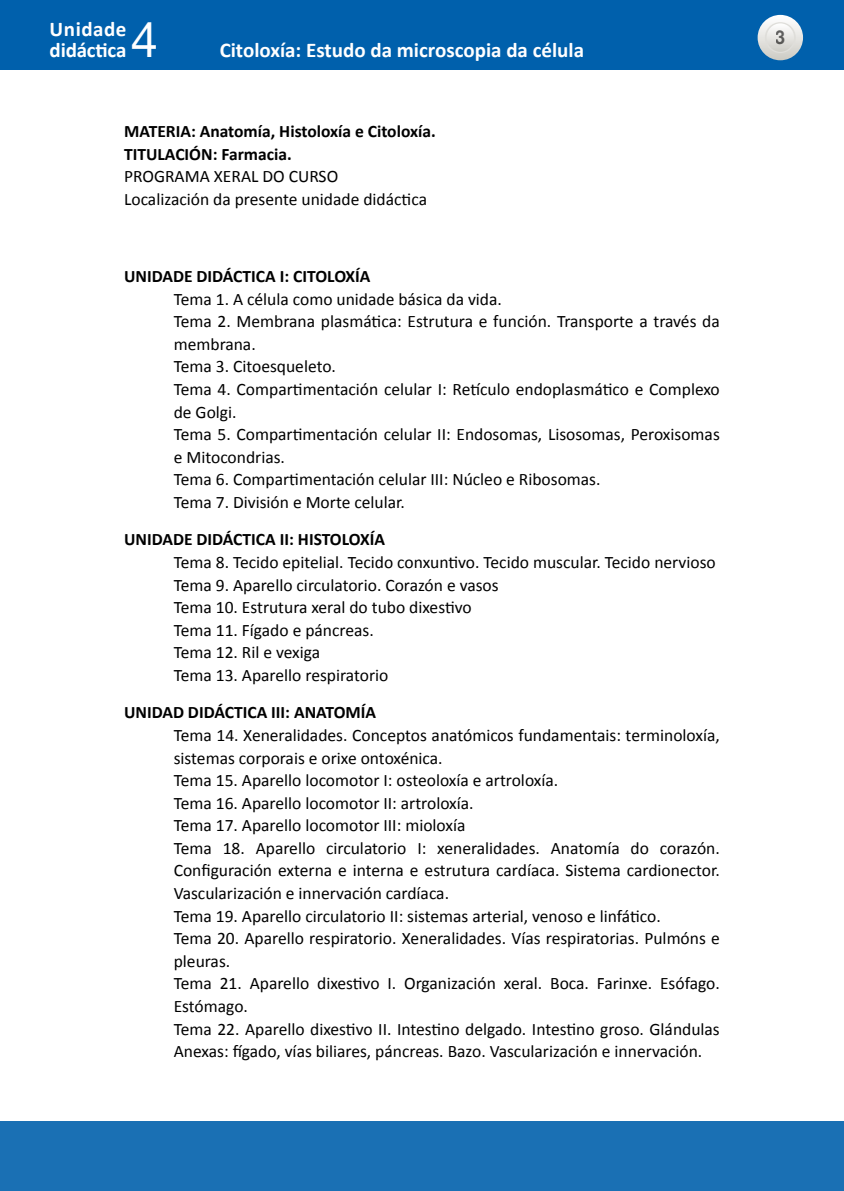
<style>
.page{position:relative;width:844px;height:1191px;background:#fff}
.page>*{position:absolute;margin:0;border:0;box-sizing:border-box;transform-origin:0 0}
.t1{font:49px "Helvetica Neue LT Std";color:#fff}
.t2{font:700 21px/21px "Calibri";color:#fff}
.t3{font:700 19.25px "Helvetica Neue LT Std";color:#000;scale:.9 1}
.CONTENIDO_del_BLOQU{font:17.5px/22.6px "Calibri";color:#000}
.UNIDADE{font:700 17.5px "Calibri";color:#000}
.MATERIA-TITULACION{font:700 17.5px "Calibri";color:#000}
.PROGRAMA_CURSO{font:17.5px "Calibri";color:#000}
</style>
<div class="page">
<div style="left:0;top:1121px;width:843px;height:70px;background:#1a70b4"></div>
<div style="left:0;top:0;width:843px;height:69px;background:#0060ac"></div>
<svg style="left:757px;top:15px;width:45px;height:45px"></svg>
<svg style="left:765px;top:23px;width:29px;height:29px"></svg>
<div style="left:764px;top:22px;width:31px;height:31px;border:1px solid #dfdeda;border-radius:50%"></div>
<p class="t2" style="left:50px;top:19px;width:78px">Unidade didáctica</p>
<h1 class="t1" style="left:131px;top:11px;width:29px">4</h1>
<p class="t2" style="left:220px;top:40px;width:366px">Citoloxía: Estudo da microscopia da célula</p>
<p class="MATERIA-TITULACION" style="left:124px;top:120px;width:313px">MATERIA: Anatomía, Histoloxía e Citoloxía.</p>
<p class="MATERIA-TITULACION" style="left:124px;top:143px;width:169px">TITULACIÓN: Farmacia.</p>
<p class="PROGRAMA_CURSO" style="left:124px;top:165px;width:215px">PROGRAMA XERAL DO CURSO</p>
<p class="PROGRAMA_CURSO" style="left:124px;top:188px;width:304px">Localización da presente unidade didáctica</p>
<p class="UNIDADE" style="left:124px;top:265px;width:248px">UNIDADE DIDÁCTICA I: CITOLOXÍA</p>
<p class="CONTENIDO_del_BLOQU" style="left:174px;top:288px;width:329px">Tema 1. A célula como unidade básica da vida.</p>
<p class="CONTENIDO_del_BLOQU" style="left:174px;top:310px;width:547px">Tema 2. Membrana plasmática: Estrutura e función. Transporte a través da membrana.</p>
<p class="CONTENIDO_del_BLOQU" style="left:174px;top:355px;width:164px">Tema 3. Citoesqueleto.</p>
<p class="CONTENIDO_del_BLOQU" style="left:174px;top:378px;width:547px">Tema 4. Compartimentación celular I: Retículo endoplasmático e Complexo de Golgi.</p>
<p class="CONTENIDO_del_BLOQU" style="left:174px;top:423px;width:547px">Tema 5. Compartimentación celular II: Endosomas, Lisosomas, Peroxisomas e Mitocondrias.</p>
<p class="CONTENIDO_del_BLOQU" style="left:174px;top:468px;width:428px">Tema 6. Compartimentación celular III: Núcleo e Ribosomas.</p>
<p class="CONTENIDO_del_BLOQU" style="left:174px;top:491px;width:232px">Tema 7. División e Morte celular.</p>
<p class="UNIDADE" style="left:124px;top:528px;width:262px">UNIDADE DIDÁCTICA II: HISTOLOXÍA</p>
<p class="CONTENIDO_del_BLOQU" style="left:174px;top:551px;width:543px">Tema 8. Tecido epitelial. Tecido conxuntivo. Tecido muscular. Tecido nervioso</p>
<p class="CONTENIDO_del_BLOQU" style="left:174px;top:573px;width:326px">Tema 9. Aparello circulatorio. Corazón e vasos</p>
<p class="CONTENIDO_del_BLOQU" style="left:174px;top:596px;width:299px">Tema 10. Estrutura xeral do tubo dixestivo</p>
<p class="CONTENIDO_del_BLOQU" style="left:174px;top:618px;width:201px">Tema 11. Fígado e páncreas.</p>
<p class="CONTENIDO_del_BLOQU" style="left:174px;top:641px;width:148px">Tema 12. Ril e vexiga</p>
<p class="CONTENIDO_del_BLOQU" style="left:174px;top:664px;width:216px">Tema 13. Aparello respiratorio</p>
<p class="UNIDADE" style="left:124px;top:701px;width:253px">UNIDAD DIDÁCTICA III: ANATOMÍA</p>
<p class="CONTENIDO_del_BLOQU" style="left:174px;top:724px;width:547px">Tema 14. Xeneralidades. Conceptos anatómicos fundamentais: terminoloxía, sistemas corporais e orixe ontoxénica.</p>
<p class="CONTENIDO_del_BLOQU" style="left:174px;top:769px;width:386px">Tema 15. Aparello locomotor I: osteoloxía e artroloxía.</p>
<p class="CONTENIDO_del_BLOQU" style="left:174px;top:791px;width:301px">Tema 16. Aparello locomotor II: artroloxía.</p>
<p class="CONTENIDO_del_BLOQU" style="left:174px;top:814px;width:293px">Tema 17. Aparello locomotor III: mioloxía</p>
<p class="CONTENIDO_del_BLOQU" style="left:174px;top:837px;width:547px;text-align:justify">Tema 18. Aparello circulatorio I: xeneralidades. Anatomía do corazón.<br>Configuración externa e interna e estrutura cardíaca. Sistema cardionector.<br>Vascularización e innervación cardíaca.</p>
<p class="CONTENIDO_del_BLOQU" style="left:174px;top:904px;width:488px">Tema 19. Aparello circulatorio II: sistemas arterial, venoso e linfático.</p>
<p class="CONTENIDO_del_BLOQU" style="left:174px;top:927px;width:547px">Tema 20. Aparello respiratorio. Xeneralidades. Vías respiratorias. Pulmóns e pleuras.</p>
<p class="CONTENIDO_del_BLOQU" style="left:174px;top:972px;width:547px">Tema 21. Aparello dixestivo I. Organización xeral. Boca. Farinxe. Esófago.<br>Estómago.</p>
<p class="CONTENIDO_del_BLOQU" style="left:174px;top:1017px;width:547px">Tema 22. Aparello dixestivo II. Intestino delgado. Intestino groso. Glándulas<br>Anexas: fígado, vías biliares, páncreas. Bazo. Vascularización e innervación.</p>
<p class="t3" style="left:775px;top:26px;width:12px">3</p>
</div>
